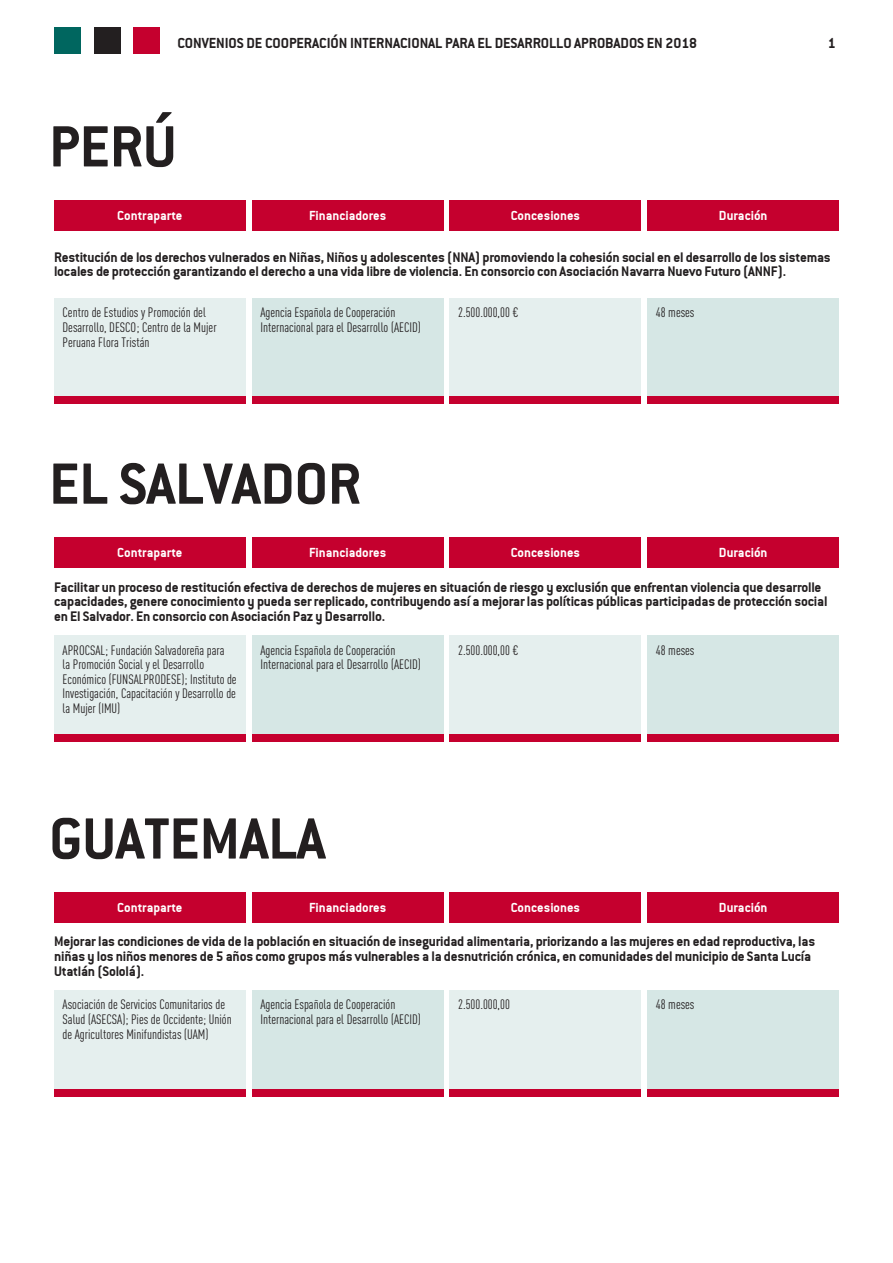
<style>
.page{position:relative;width:893px;height:1263px;background:#fff}
.page>*{position:absolute;margin:0;border:0;box-sizing:border-box;transform-origin:0 0}
.t1{font:63.75px "Conduit ITCTT Bold";letter-spacing:-.005em;color:#231f20}
.t2{font:15.75px "Conduit ITCTT Bold";letter-spacing:-.005em;color:#231f20}
.t3{font:15px/14.5px "Conduit ITCTT Bold";letter-spacing:-.015em;color:#231f20}
.t4{font:14.25px "Conduit ITCTT Bold";color:#fff}
.t5{font:13.5px/14.5px "DIN Cond";color:#231f20}
</style>
<div class="page">
<div style="left:134px;top:27px;width:26px;height:27px;background:#c5002e"></div>
<div style="left:94px;top:27px;width:26px;height:27px;background:#231f20"></div>
<div style="left:54px;top:27px;width:27px;height:27px;background:#00665f"></div>
<div style="left:54px;top:200px;width:192px;height:31px;background:#c5002e"></div>
<div style="left:54px;top:537px;width:192px;height:31px;background:#c5002e"></div>
<div style="left:54px;top:892px;width:192px;height:31px;background:#c5002e"></div>
<div style="left:450px;top:200px;width:191px;height:31px;background:#c5002e"></div>
<div style="left:450px;top:537px;width:191px;height:31px;background:#c5002e"></div>
<div style="left:450px;top:892px;width:191px;height:31px;background:#c5002e"></div>
<div style="left:252px;top:200px;width:191px;height:31px;background:#c5002e"></div>
<div style="left:252px;top:537px;width:191px;height:31px;background:#c5002e"></div>
<div style="left:252px;top:892px;width:191px;height:31px;background:#c5002e"></div>
<div style="left:647px;top:200px;width:192px;height:31px;background:#c5002e"></div>
<div style="left:647px;top:537px;width:192px;height:31px;background:#c5002e"></div>
<div style="left:647px;top:892px;width:192px;height:31px;background:#c5002e"></div>
<div style="left:450px;top:298px;width:191px;height:99px;background:#e5efee"></div>
<div style="left:450px;top:635px;width:191px;height:99px;background:#e5efee"></div>
<div style="left:450px;top:990px;width:191px;height:99px;background:#e5efee"></div>
<div style="left:450px;top:397px;width:191px;height:7px;background:#c5002e"></div>
<div style="left:450px;top:734px;width:191px;height:7px;background:#c5002e"></div>
<div style="left:450px;top:1089px;width:191px;height:7px;background:#c5002e"></div>
<div style="left:54px;top:298px;width:192px;height:99px;background:#e5efee"></div>
<div style="left:54px;top:635px;width:192px;height:99px;background:#e5efee"></div>
<div style="left:54px;top:990px;width:192px;height:99px;background:#e5efee"></div>
<div style="left:54px;top:397px;width:192px;height:7px;background:#c5002e"></div>
<div style="left:54px;top:734px;width:192px;height:7px;background:#c5002e"></div>
<div style="left:54px;top:1089px;width:192px;height:7px;background:#c5002e"></div>
<div style="left:647px;top:298px;width:192px;height:99px;background:#d6e7e5"></div>
<div style="left:647px;top:635px;width:192px;height:99px;background:#d6e7e5"></div>
<div style="left:647px;top:990px;width:192px;height:99px;background:#d6e7e5"></div>
<div style="left:647px;top:397px;width:192px;height:7px;background:#c5002e"></div>
<div style="left:647px;top:734px;width:192px;height:7px;background:#c5002e"></div>
<div style="left:647px;top:1089px;width:192px;height:7px;background:#c5002e"></div>
<div style="left:252px;top:298px;width:191px;height:99px;background:#d6e7e5"></div>
<div style="left:252px;top:635px;width:191px;height:99px;background:#d6e7e5"></div>
<div style="left:252px;top:990px;width:191px;height:99px;background:#d6e7e5"></div>
<div style="left:252px;top:397px;width:191px;height:7px;background:#c5002e"></div>
<div style="left:252px;top:734px;width:191px;height:7px;background:#c5002e"></div>
<div style="left:252px;top:1089px;width:191px;height:7px;background:#c5002e"></div>
<p class="t2" style="left:177px;top:34px;width:521px">CONVENIOS DE COOPERACIÓN INTERNACIONAL PARA EL DESARROLLO APROBADOS EN 2018</p>
<p class="t2" style="left:828px;top:34px;width:9px">1</p>
<p class="t1" style="left:49px;top:109px;width:129px">PERÚ</p>
<p class="t4" style="left:117px;top:207px;width:67px">Contraparte</p>
<p class="t4" style="left:309px;top:207px;width:79px">Financiadores</p>
<p class="t4" style="left:511px;top:207px;width:71px">Concesiones</p>
<p class="t4" style="left:719px;top:207px;width:50px">Duración</p>
<p class="t3" style="left:54px;top:249px;width:778px">Restitución de los derechos vulnerados en Niñas, Niños y adolescentes (NNA) promoviendo la cohesión social en el desarrollo de los sistemas locales de protección garantizando el derecho a una vida libre de violencia. En consorcio con Asociación Navarra Nuevo Futuro (ANNF).</p>
<p class="t5" style="left:63px;top:305px;width:156px">Centro de Estudios y Promoción del<br>Desarrollo, DESCO; Centro de la Mujer<br>Peruana Flora Tristán</p>
<p class="t5" style="left:260px;top:305px;width:162px">Agencia Española de Cooperación<br>Internacional para el Desarrollo (AECID)</p>
<p class="t5" style="left:458px;top:305px;width:62px">2.500.000,00 €</p>
<p class="t5" style="left:656px;top:305px;width:40px">48 meses</p>
<p class="t1" style="left:49px;top:446px;width:314px">EL SALVADOR</p>
<p class="t4" style="left:117px;top:545px;width:67px">Contraparte</p>
<p class="t4" style="left:309px;top:545px;width:79px">Financiadores</p>
<p class="t4" style="left:511px;top:545px;width:71px">Concesiones</p>
<p class="t4" style="left:719px;top:545px;width:50px">Duración</p>
<p class="t3" style="left:54px;top:579px;width:775px">Facilitar un proceso de restitución efectiva de derechos de mujeres en situación de riesgo y exclusión que enfrentan violencia que desarrolle capacidades, genere conocimiento y pueda ser replicado, contribuyendo así a mejorar las políticas públicas participadas de protección social en El Salvador. En consorcio con Asociación Paz y Desarrollo.</p>
<p class="t5" style="left:63px;top:642px;width:176px">APROCSAL; Fundación Salvadoreña para<br>la Promoción Social y el Desarrollo Económico (FUNSALPRODESE); Instituto de Investigación, Capacitación y Desarrollo de la Mujer (IMU)</p>
<p class="t5" style="left:260px;top:642px;width:162px">Agencia Española de Cooperación<br>Internacional para el Desarrollo (AECID)</p>
<p class="t5" style="left:458px;top:642px;width:62px">2.500.000,00 €</p>
<p class="t5" style="left:656px;top:642px;width:40px">48 meses</p>
<p class="t1" style="left:49px;top:801px;width:278px">GUATEMALA</p>
<p class="t4" style="left:117px;top:899px;width:67px">Contraparte</p>
<p class="t4" style="left:309px;top:899px;width:79px">Financiadores</p>
<p class="t4" style="left:511px;top:899px;width:71px">Concesiones</p>
<p class="t4" style="left:719px;top:899px;width:50px">Duración</p>
<p class="t3" style="left:54px;top:934px;width:763px">Mejorar las condiciones de vida de la población en situación de inseguridad alimentaria, priorizando a las mujeres en edad reproductiva, las niñas y los niños menores de 5 años como grupos más vulnerables a la desnutrición crónica, en comunidades del municipio de Santa Lucía<br>Utatlán (Sololá).</p>
<p class="t5" style="left:63px;top:997px;width:171px">Asociación de Servicios Comunitarios de<br>Salud (ASECSA); Pies de Occidente; Unión de Agricultores Minifundistas (UAM)</p>
<p class="t5" style="left:260px;top:997px;width:162px">Agencia Española de Cooperación<br>Internacional para el Desarrollo (AECID)</p>
<p class="t5" style="left:458px;top:997px;width:53px">2.500.000,00</p>
<p class="t5" style="left:656px;top:997px;width:40px">48 meses</p>
</div>
